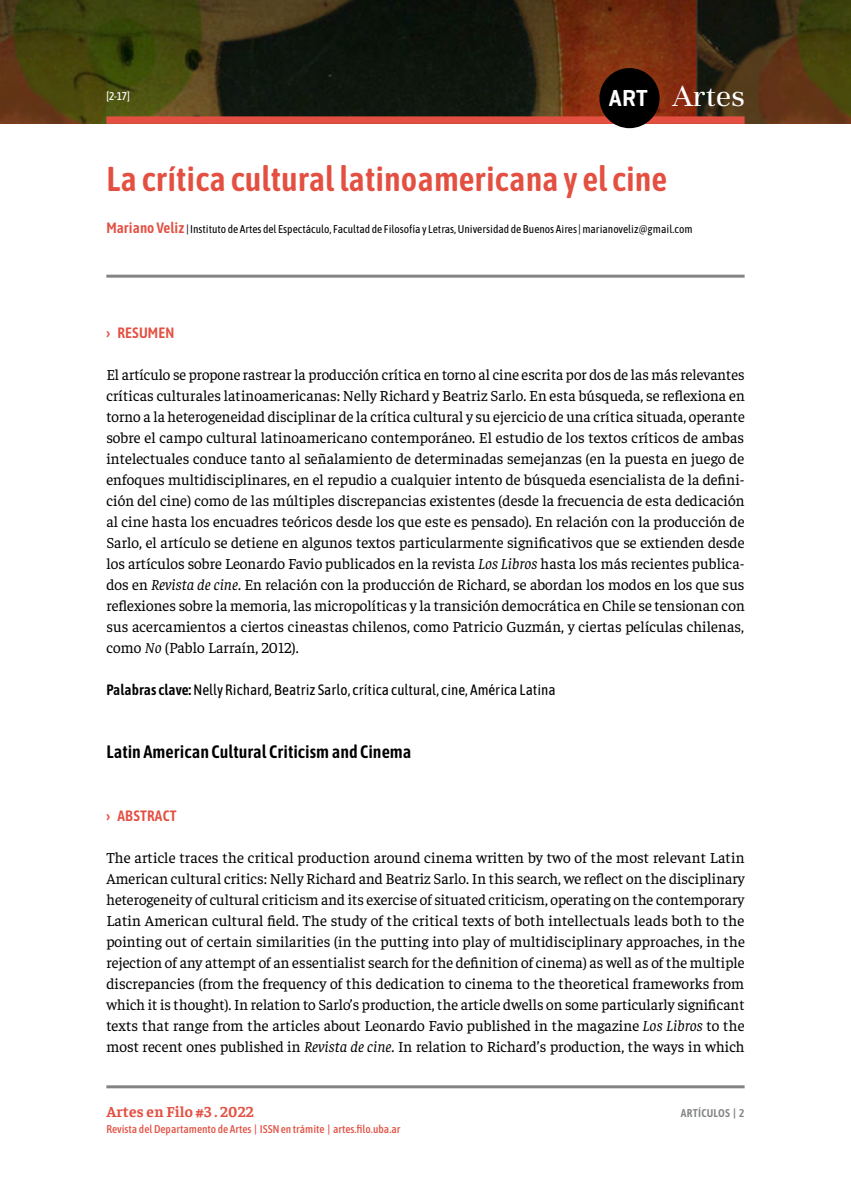
<style>
.page{position:relative;width:851px;height:1191px;background:#fff}
.page>*{position:absolute;margin:0;border:0;box-sizing:border-box;transform-origin:0 0}
.art-titulo{font:600 34.5px "Asap Condensed";color:#e35042}
.t1{font:33.3px "Unna";color:#fff}
.art-titulo-ingles{font:600 18px "Asap Condensed";color:#000}
.art-texto-central{font:15.3px/21px "Faustina";letter-spacing:.005em;color:#000;text-align:justify}
.t2{font:700 15.3px "Faustina";letter-spacing:.01em;color:#e35042}
.art-palabras-clave{font:15px "Asap Condensed";color:#000}
.t3{font:600 15px "Asap Condensed";letter-spacing:.01em;color:#e35042}
.art-autor{font:11.25px "Asap Condensed";color:#000}
.t4{font:500 11.25px "Asap Condensed";color:#e35042}
.t5{font:600 11.25px "Asap Condensed";letter-spacing:.02em;color:#818385}
.t6{font:500 11.25px "Asap Condensed";color:#fff}
.s1{font-family:"Geogrotesque";font-weight:600;font-size:23.55px}
.s2{font-weight:600;font-size:15px;color:#e35042}
.s3{font-weight:700}
.s4{font-style:italic}
.s5{font-weight:600}
</style>
<div class="page">
<hr style="left:106px;top:1085px;width:638px;height:3px;background:#818385">
<img style="left:0;top:0;width:850px;height:124px">
<div style="left:106px;top:116px;width:638px;height:8px;background:#e35042"></div>
<div style="left:599px;top:68px;width:60px;height:60px;background:#000;border-radius:50%"></div>
<hr style="left:106px;top:275px;width:638px;height:3px;background:#818385">
<p class="t6" style="left:106px;top:88px;width:25px">[2-17]</p>
<h2 class="t1" style="left:609px;top:78px;width:137px"><span class="s1">ART</span> Artes</h2>
<p class="art-titulo" style="left:106px;top:154px;width:562px">La crítica cultural latinoamericana y el cine</p>
<p class="art-autor" style="left:106px;top:221px;width:587px"><span class="s2">Mariano Veliz</span> | Instituto de Artes del Espectáculo, Facultad de Filosofía y Letras, Universidad de Buenos Aires | marianoveliz@gmail.com</p>
<p class="t3" style="left:106px;top:322px;width:69px"><span class="s3">›</span> RESUMEN</p>
<p class="art-texto-central" style="left:106px;top:363px;width:640px">El artículo se propone rastrear la producción crítica en torno al cine escrita por dos de las más relevantes críticas culturales latinoamericanas: Nelly Richard y Beatriz Sarlo. En esta búsqueda, se reflexiona en torno a la heterogeneidad disciplinar de la crítica cultural y su ejercicio de una crítica situada, operante sobre el campo cultural latinoamericano contemporáneo. El estudio de los textos críticos de ambas intelectuales conduce tanto al señalamiento de determinadas semejanzas (en la puesta en juego de enfoques multidisciplinares, en el repudio a cualquier intento de búsqueda esencialista de la defini&shy;ción del cine) como de las múltiples discrepancias existentes (desde la frecuencia de esta dedicación al cine hasta los encuadres teóricos desde los que este es pensado). En relación con la producción de Sarlo, el artículo se detiene en algunos textos particularmente significativos que se extienden desde los artículos sobre Leonardo Favio publicados en la revista <span class="s4">Los Libros</span> hasta los más recientes publica&shy;dos en <span class="s4">Revista de cine</span>. En relación con la producción de Richard, se abordan los modos en los que sus reflexiones sobre la memoria, las micropolíticas y la transición democrática en Chile se tensionan con sus acercamientos a ciertos cineastas chilenos, como Patricio Guzmán, y ciertas películas chilenas, como <span class="s4">No</span> (Pablo Larraín, 2012).</p>
<p class="art-palabras-clave" style="left:106px;top:679px;width:450px"><span class="s5">Palabras clave:</span> Nelly Richard, Beatriz Sarlo, crítica cultural, cine, América Latina</p>
<p class="art-titulo-ingles" style="left:106px;top:739px;width:306px">Latin American Cultural Criticism and Cinema</p>
<p class="t3" style="left:106px;top:805px;width:72px"><span class="s3">›</span> ABSTRACT</p>
<p class="art-texto-central" style="left:106px;top:846px;width:640px">The article traces the critical production around cinema written by two of the most relevant Latin American cultural critics: Nelly Richard and Beatriz Sarlo. In this search, we reflect on the disciplinary heterogeneity of cultural criticism and its exercise of situated criticism, operating on the contemporary Latin American cultural field. The study of the critical texts of both intellectuals leads both to the pointing out of certain similarities (in the putting into play of multidisciplinary approaches, in the rejection of any attempt of an essentialist search for the definition of cinema) as well as of the multiple discrepancies (from the frequency of this dedication to cinema to the theoretical frameworks from which it is thought). In relation to Sarlo’s production, the article dwells on some particularly significant texts that range from the articles about Leonardo Favio published in the magazine <span class="s4">Los Libros</span> to the most recent ones published in <span class="s4">Revista de cine</span>. In relation to Richard’s production, the ways in which</p>
<p class="t2" style="left:106px;top:1100px;width:149px">Artes en Filo #3 . 2022</p>
<p class="t5" style="left:680px;top:1105px;width:65px">ARTÍCULOS | 2</p>
<p class="t4" style="left:106px;top:1121px;width:296px">Revista del Departamento de Artes | ISSN en trámite | artes.filo.uba.ar</p>
</div>
